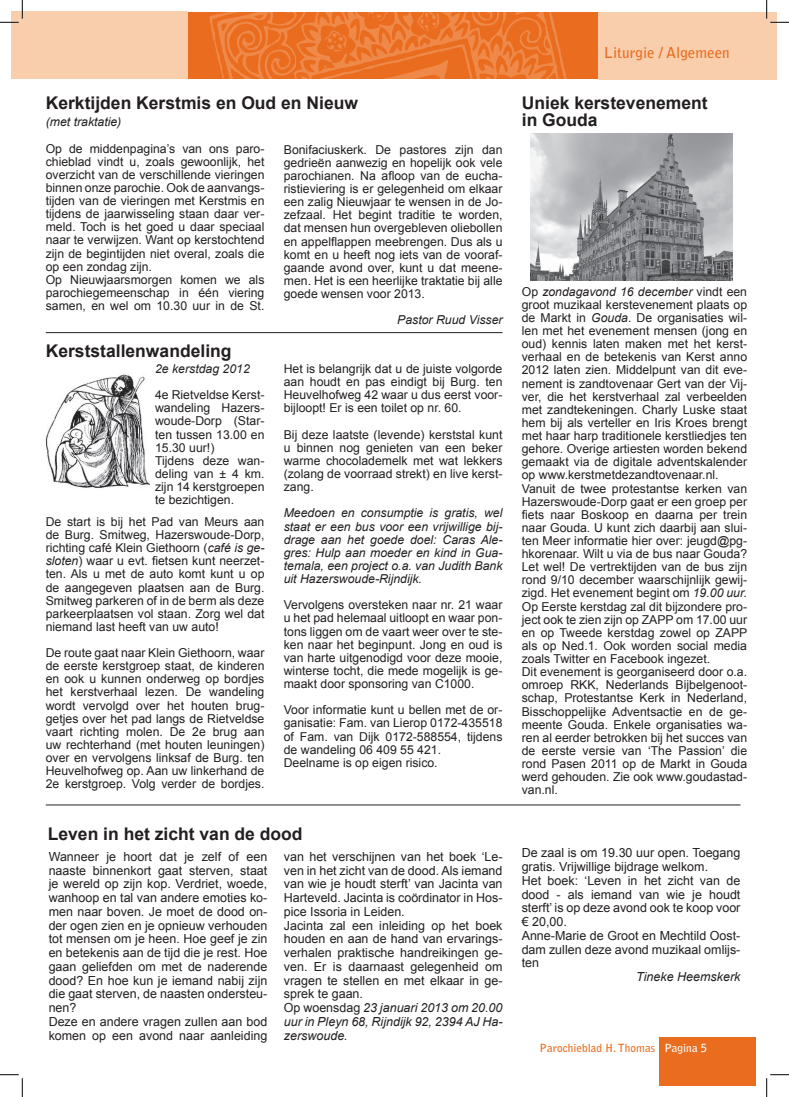
<style>
.page{position:relative;width:789px;height:1097px;background:#fff}
.page>*{position:absolute;margin:0;border:0;box-sizing:border-box;transform-origin:0 0}
.t1{font:700 17.5px "Arial";color:#231f20}
.t2{font:700 15px "Bell Gothic Std";color:#ea6d1f}
.t3{font:12.5px/13.8px "Arial";color:#231f20}
.t4{font:italic 12.5px "Arial";color:#231f20}
.t5{font:12.25px/13.1px "Arial";color:#231f20;text-align:justify}
.t6{font:italic 12.25px/13.1px "Arial";color:#231f20;text-align:justify}
.t7{font:700 11.25px "Bell Gothic Std";color:#ea6d1f}
.s1{font-style:italic}
.s2{color:#fff}
</style>
<div class="page">
<div style="left:12px;top:12px;width:176px;height:67px;background:#f9cead"></div>
<div style="left:188px;top:12px;width:410px;height:67px;background:#ea6d1f"></div>
<div style="left:598px;top:12px;width:179px;height:68px;background:#f9cead"></div>
<svg style="left:209px;top:12px;width:358px;height:67px"></svg>
<div style="left:659px;top:1037px;width:96px;height:48px;background:#ea6d1f"></div>
<hr style="left:46px;top:332px;width:456px;height:1px;background:#231f20">
<hr style="left:46px;top:805px;width:694px;height:1px;background:#231f20">
<img style="left:530px;top:133px;width:203px;height:148px">
<img style="left:45px;top:374px;width:105px;height:114px">
<svg style="left:0;top:0;width:23px;height:23px"></svg>
<svg style="left:0;top:1074px;width:23px;height:23px"></svg>
<svg style="left:766px;top:0;width:23px;height:23px"></svg>
<svg style="left:766px;top:1074px;width:23px;height:23px"></svg>
<p class="t2" style="left:604px;top:44px;width:127px">Liturgie / Algemeen</p>
<h1 class="t1" style="left:46px;top:91px;width:314px">Kerktijden Kerstmis en Oud en Nieuw</h1>
<h1 class="t1" style="left:522px;top:91px;width:187px">Uniek kerstevenement</h1>
<p class="t6" style="left:46px;top:116px;width:77px">(met traktatie)</p>
<h1 class="t1" style="left:522px;top:109px;width:77px">in Gouda</h1>
<p class="t5" style="left:46px;top:142px;width:220px;text-align:left">Op de middenpagina’s van ons paro&shy;chieblad vindt u, zoals gewoonlijk, het overzicht van de verschillende vieringen binnen onze parochie. Ook de aanvangs&shy;tijden van de vieringen met Kerstmis en tijdens de jaarwisseling staan daar ver&shy;meld. Toch is het goed u daar speciaal naar te verwijzen. Want op kerstochtend zijn de begintijden niet overal, zoals die op een zondag zijn.<br>Op Nieuwjaarsmorgen komen we als parochiegemeenschap in één viering samen, en wel om 10.30 uur in de St.</p>
<p class="t5" style="left:284px;top:143px;width:220px">Bonifaciuskerk. De pastores zijn dan gedrieën aanwezig en hopelijk ook vele parochianen. Na afloop van de eucha&shy;ristieviering is er gelegenheid om elkaar een zalig Nieuwjaar te wensen in de Jo&shy;zefzaal. Het begint traditie te worden, dat mensen hun overgebleven oliebollen en appelflappen meebrengen. Dus als u komt en u heeft nog iets van de vooraf&shy;gaande avond over, kunt u dat meene&shy;men. Het is een heerlijke traktatie bij alle goede wensen voor 2013.</p>
<p class="t6" style="left:397px;top:314px;width:107px">Pastor Ruud Visser</p>
<p class="t5" style="left:284px;top:362px;width:220px">Het is belangrijk dat u de juiste volgorde aan houdt en pas eindigt bij Burg. ten Heuvelhofweg 42 waar u dus eerst voor&shy;bijloopt! Er is een toilet op nr. 60.</p>
<p class="t5" style="left:284px;top:428px;width:220px">Bij deze laatste (levende) kerststal kunt u binnen nog genieten van een beker warme chocolademelk met wat lekkers (zolang de voorraad strekt) en live kerst&shy;zang.</p>
<p class="t6" style="left:284px;top:507px;width:220px">Meedoen en consumptie is gratis, wel staat er een bus voor een vrijwillige bij&shy;drage aan het goede doel: Caras Ale&shy;gres: Hulp aan moeder en kind in Gua&shy;temala, een project o.a. van Judith Bank uit Hazerswoude-Rijndijk.</p>
<p class="t5" style="left:284px;top:599px;width:220px">Vervolgens oversteken naar nr. 21 waar u het pad helemaal uitloopt en waar pon&shy;tons liggen om de vaart weer over te ste&shy;ken naar het beginpunt. Jong en oud is van harte uitgenodigd voor deze mooie, winterse tocht, die mede mogelijk is ge&shy;maakt door sponsoring van C1000.</p>
<p class="t5" style="left:284px;top:703px;width:220px;text-align:left">Voor informatie kunt u bellen met de or&shy;ganisatie: Fam. van Lierop 0172-435518 of Fam. van Dijk 0172-588554, tijdens de wandeling 06 409 55 421.<br>Deelname is op eigen risico.</p>
<p class="t5" style="left:522px;top:285px;width:227px;text-align:left">Op <span class="s1">zondagavond 16 december</span> vindt een groot muzikaal kerstevenement plaats op de Markt in <span class="s1">Gouda</span>. De organisaties wil&shy;len met het evenement mensen (jong en oud) kennis laten maken met het kerst&shy;verhaal en de betekenis van Kerst anno 2012 laten zien. Middelpunt van dit eve&shy;nement is zandtovenaar Gert van der Vij&shy;ver, die het kerstverhaal zal verbeelden met zandtekeningen. Charly Luske staat hem bij als verteller en Iris Kroes brengt met haar harp traditionele kerstliedjes ten gehore. Overige artiesten worden bekend gemaakt via de digitale adventskalender op www.kerstmetdezandtovenaar.nl.<br>Vanuit de twee protestantse kerken van Hazerswoude-Dorp gaat er een groep per fiets naar Boskoop en daarna per trein naar Gouda. U kunt zich daarbij aan slui&shy;ten Meer informatie hier over: jeugd@pg&shy;hkorenaar. Wilt u via de bus naar Gouda?<br>Let wel! De vertrektijden van de bus zijn rond 9/10 december waarschijnlijk gewij&shy;zigd. Het evenement begint om <span class="s1">19.00 uur.<br></span>Op Eerste kerstdag zal dit bijzondere pro&shy;ject ook te zien zijn op ZAPP om 17.00 uur en op Tweede kerstdag zowel op ZAPP als op Ned.1. Ook worden social media zoals Twitter en Facebook ingezet.<br>Dit evenement is georganiseerd door o.a. omroep RKK, Nederlands Bijbelgenoot&shy;schap, Protestantse Kerk in Nederland, Bisschoppelijke Adventsactie en de ge&shy;meente Gouda. Enkele organisaties wa&shy;ren al eerder betrokken bij het succes van de eerste versie van ‘The Passion’ die rond Pasen 2011 op de Markt in Gouda werd gehouden. Zie ook www.goudastad&shy;van.nl.</p>
<h1 class="t1" style="left:46px;top:339px;width:187px">Kerststallenwandeling</h1>
<p class="t6" style="left:155px;top:362px;width:96px">2e kerstdag 2012</p>
<p class="t5" style="left:155px;top:388px;width:111px;text-align:left">4e Rietveldse Kerst&shy;wandeling Hazers&shy;woude-Dorp (Star&shy;ten tussen 13.00 en<br>15.30 uur!)<br>Tijdens deze wan&shy;deling van ± 4 km. zijn 14 kerstgroepen te bezichtigen.</p>
<p class="t5" style="left:46px;top:515px;width:220px">De start is bij het Pad van Meurs aan de Burg. Smitweg, Hazerswoude-Dorp, richting café Klein Giethoorn (<span class="s1">café is ge&shy;sloten</span>) waar u evt. fietsen kunt neerzet&shy;ten. Als u met de auto komt kunt u op de aangegeven plaatsen aan de Burg.<br>Smitweg parkeren of in de berm als deze parkeerplaatsen vol staan. Zorg wel dat niemand last heeft van uw auto!</p>
<p class="t5" style="left:46px;top:646px;width:220px">De route gaat naar Klein Giethoorn, waar de eerste kerstgroep staat, de kinderen en ook u kunnen onderweg op bordjes het kerstverhaal lezen. De wandeling wordt vervolgd over het houten brug&shy;getjes over het pad langs de Rietveldse vaart richting molen. De 2e brug aan uw rechterhand (met houten leuningen) over en vervolgens linksaf de Burg. ten Heuvelhofweg op. Aan uw linkerhand de 2e kerstgroep. Volg verder de bordjes.</p>
<h1 class="t1" style="left:48px;top:822px;width:256px">Leven in het zicht van de dood</h1>
<p class="t3" style="left:49px;top:850px;width:220px">Wanneer je hoort dat je zelf of een naaste binnenkort gaat sterven, staat je wereld op zijn kop. Verdriet, woede, wanhoop en tal van andere emoties ko&shy;men naar boven. Je moet de dood on&shy;der ogen zien en je opnieuw verhouden tot mensen om je heen. Hoe geef je zin en betekenis aan de tijd die je rest. Hoe gaan geliefden om met de naderende dood? En hoe kun je iemand nabij zijn die gaat sterven, de naasten ondersteu&shy;nen?<br>Deze en andere vragen zullen aan bod komen op een avond naar aanleiding</p>
<p class="t3" style="left:284px;top:850px;width:220px">van het verschijnen van het boek ‘Le&shy;ven in het zicht van de dood. Als iemand van wie je houdt sterft’ van Jacinta van Harteveld. Jacinta is coördinator in Hos&shy;pice Issoria in Leiden.<br>Jacinta zal een inleiding op het boek houden en aan de hand van ervarings&shy;verhalen praktische handreikingen ge&shy;ven. Er is daarnaast gelegenheid om vragen te stellen en met elkaar in ge&shy;sprek te gaan.<br>Op woensdag <span class="s1">23 januari 2013 om 20.00 uur in Pleyn 68, Rijndijk 92, 2394 AJ Ha&shy;zerswoude.</span></p>
<p class="t3" style="left:521px;top:846px;width:220px">De zaal is om 19.30 uur open. Toegang gratis. Vrijwillige bijdrage welkom.<br>Het boek: ‘Leven in het zicht van de dood - als iemand van wie je houdt sterft’ is op deze avond ook te koop voor € 20,00.<br>Anne-Marie de Groot en Mechtild Oost&shy;dam zullen deze avond muzikaal omlijs&shy;ten</p>
<p class="t4" style="left:636px;top:969px;width:106px">Tineke Heemskerk</p>
<p class="t7" style="left:539px;top:1041px;width:169px">Parochieblad H. Thomas <span class="s2">Pagina 5</span></p>
</div>
